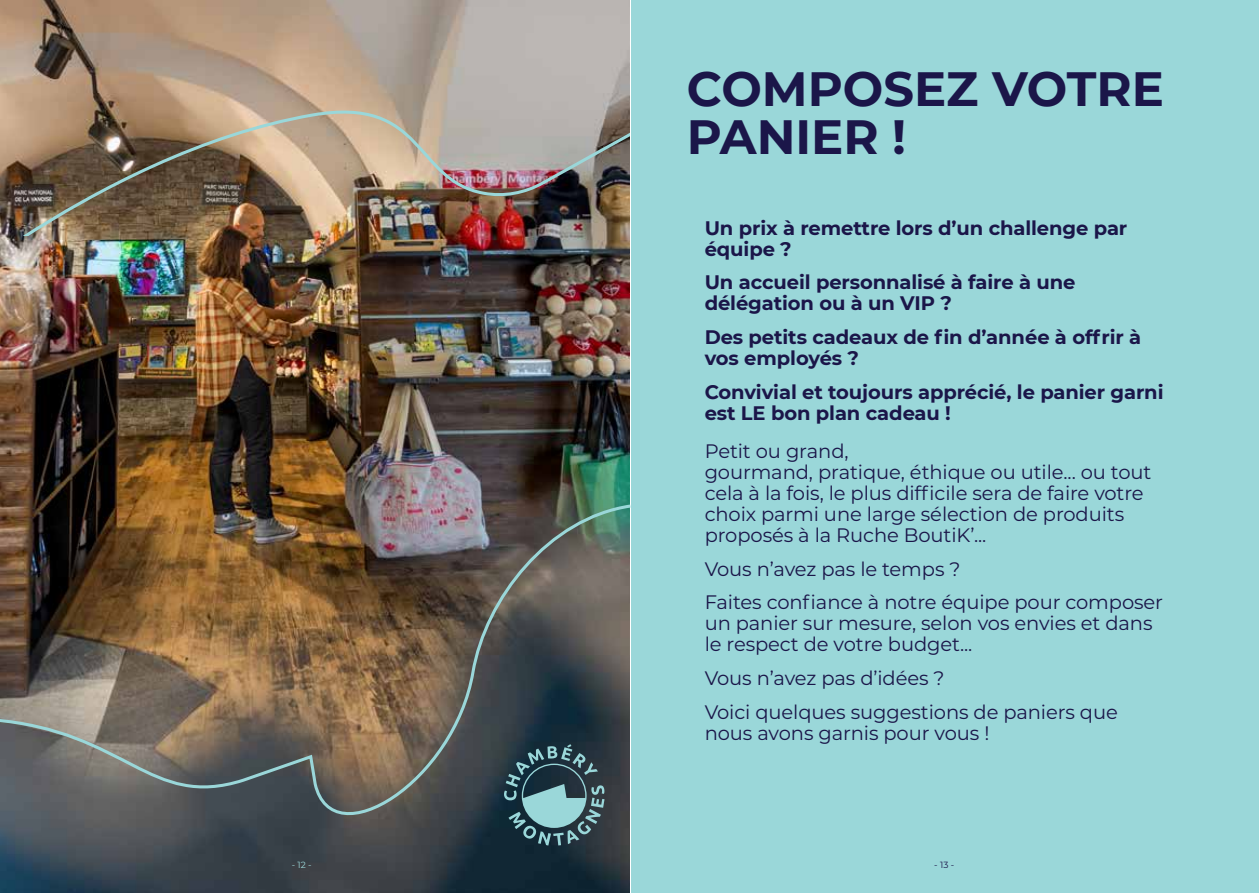
<style>
.page{position:relative;width:1259px;height:893px;background:#fff}
.page>*{position:absolute;margin:0;border:0;box-sizing:border-box;transform-origin:0 0}
.t1{font:700 48px/48px "Montserrat";color:#1b1649}
.t2{font:19.5px/21px "Montserrat";letter-spacing:-.005em;color:#1b1649}
.t3{font:700 19.5px/21px "Montserrat";letter-spacing:-.005em;color:#1b1649}
.t4{font:9px "Montserrat";color:#9ad7d9}
.t5{font:9px "Montserrat";color:#1b1649}
</style>
<div class="page">
<div style="left:629px;top:0;width:630px;height:893px;background:#9ad7d9"></div>
<img style="left:0;top:0;width:629px;height:893px">
<img style="left:0;top:54px;width:629px;height:182px">
<img style="left:0;top:503px;width:631px;height:355px">
<svg style="left:504px;top:744px;width:100px;height:101px;background:#44646c"></svg>
<h1 class="t1" style="left:687px;top:62px;width:478px">COMPOSEZ VOTRE<br>PANIER !</h1>
<p class="t3" style="left:704px;top:216px;width:424px">Un prix à remettre lors d’un challenge par équipe ?</p>
<p class="t3" style="left:704px;top:271px;width:372px">Un accueil personnalisé à faire à une délégation ou à un VIP ?</p>
<p class="t3" style="left:704px;top:326px;width:438px">Des petits cadeaux de fin d’année à offrir à vos employés ?</p>
<p class="t3" style="left:704px;top:380px;width:460px">Convivial et toujours apprécié, le panier garni est LE bon plan cadeau !</p>
<p class="t2" style="left:704px;top:440px;width:448px">Petit ou grand,<br>gourmand, pratique, éthique ou utile... ou tout cela à la fois, le plus difficile sera de faire votre choix parmi une large sélection de produits proposés à la Ruche BoutiK’...</p>
<p class="t2" style="left:704px;top:551px;width:460px;line-height:33.8px">Vous n’avez pas le temps ?<br>Faites confiance à notre équipe pour composer</p>
<p class="t2" style="left:704px;top:612px;width:449px">un panier sur mesure, selon vos envies et dans le respect de votre budget...</p>
<p class="t2" style="left:704px;top:661px;width:415px;line-height:33.8px">Vous n’avez pas d’idées ?<br>Voici quelques suggestions de paniers que</p>
<p class="t2" style="left:704px;top:722px;width:286px">nous avons garnis pour vous !</p>
<p class="t4" style="left:292px;top:859px;width:21px">- 12 -</p>
<p class="t5" style="left:934px;top:859px;width:21px">- 13 -</p>
</div>
